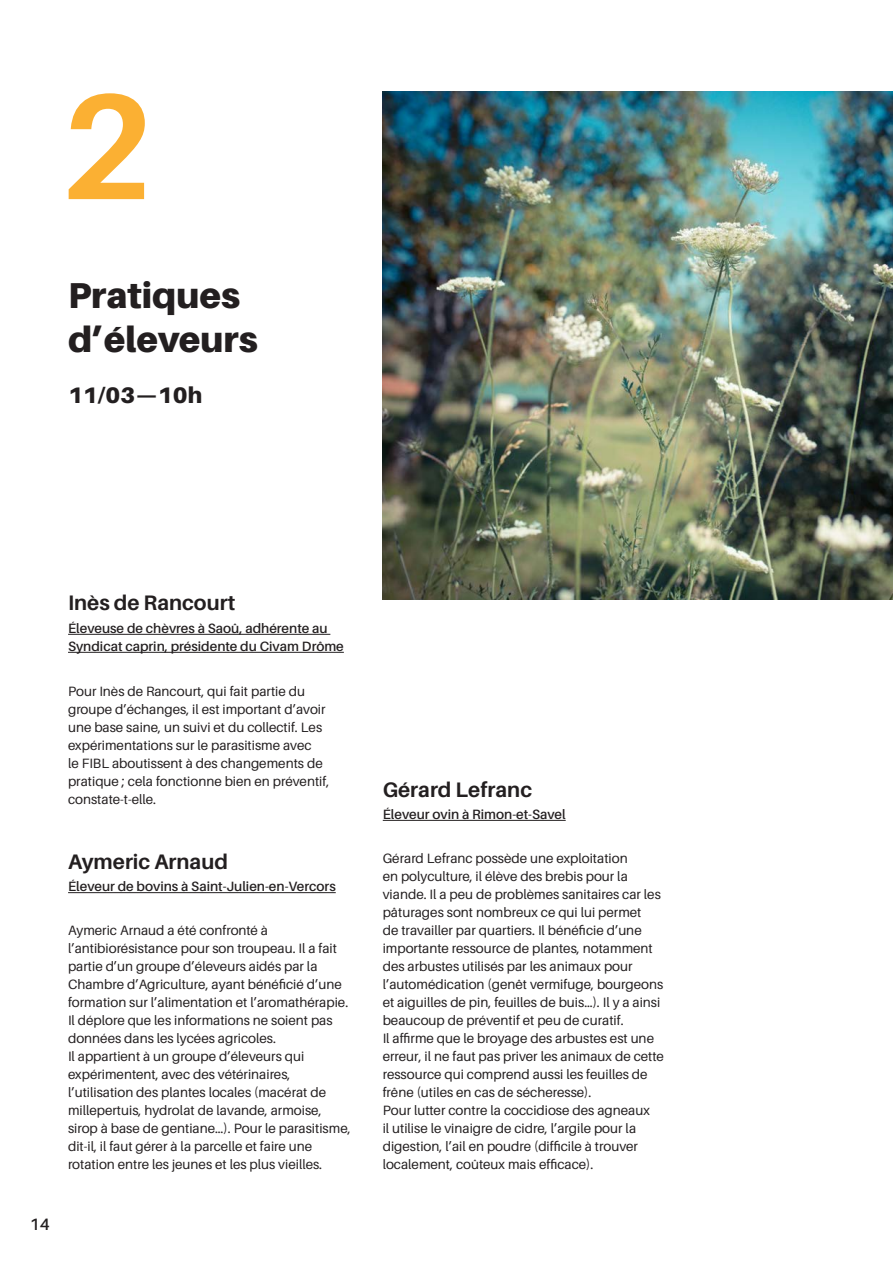
<style>
.page{position:relative;width:893px;height:1263px;background:#fff}
.page>*{position:absolute;margin:0;border:0;box-sizing:border-box;transform-origin:0 0}
.t1{font:700 150px "Aileron";color:#fbb033}
.t2{font:900 36px "Aileron";color:#231f20}
.t3{font:900 22.5px "Aileron";color:#231f20}
.t4{font:700 21px "Aileron";color:#231f20}
.t5{font:600 16.5px "Aileron";color:#231f20}
.t6{font:13.5px/18px "Aileron";color:#231f20}
.t7{font:600 13.5px/18px "Aileron";color:#231f20}
</style>
<div class="page">
<hr style="left:68px;top:634px;width:262px;height:1px;background:#231f20">
<hr style="left:68px;top:652px;width:276px;height:1px;background:#231f20">
<hr style="left:68px;top:892px;width:268px;height:1px;background:#231f20">
<hr style="left:383px;top:820px;width:183px;height:1px;background:#231f20">
<img style="left:383px;top:91px;width:510px;height:508px">
<p class="t1" style="left:60px;top:63px;width:95px">2</p>
<p class="t2" style="left:68px;top:275px;width:173px">Pratiques</p>
<p class="t2" style="left:68px;top:318px;width:191px">d’éleveurs</p>
<p class="t3" style="left:68px;top:381px;width:136px">11/03—10h</p>
<p class="t4" style="left:68px;top:591px;width:169px">Inès de Rancourt</p>
<p class="t7" style="left:68px;top:619px;width:277px">Éleveuse de chèvres à Saoû, adhérente au<br>Syndicat caprin, présidente du Civam Drôme</p>
<p class="t6" style="left:68px;top:682px;width:259px">Pour Inès de Rancourt, qui fait partie du groupe d’échanges, il est important d’avoir une base saine, un suivi et du collectif. Les</p>
<p class="t6" style="left:68px;top:736px;width:263px">expérimentations sur le parasitisme avec<br>le FIBL aboutissent à des changements de pratique ; cela fonctionne bien en préventif, constate-t-elle.</p>
<p class="t5" style="left:30px;top:1215px;width:21px">14</p>
<p class="t4" style="left:68px;top:850px;width:161px">Aymeric Arnaud</p>
<p class="t7" style="left:68px;top:878px;width:269px">Éleveur de bovins à Saint-Julien-en-Vercors</p>
<p class="t6" style="left:68px;top:922px;width:282px">Aymeric Arnaud a été confronté à l’antibiorésistance pour son troupeau. Il a fait partie d’un groupe d’éleveurs aidés par la Chambre d’Agriculture, ayant bénéficié d’une formation sur l’alimentation et l’aromathérapie.<br>Il déplore que les informations ne soient pas données dans les lycées agricoles.</p>
<p class="t6" style="left:68px;top:1048px;width:284px">Il appartient à un groupe d’éleveurs qui expérimentent, avec des vétérinaires, l’utilisation des plantes locales (macérat de millepertuis, hydrolat de lavande, armoise, sirop à base de gentiane…). Pour le parasitisme, dit-il, il faut gérer à la parcelle et faire une rotation entre les jeunes et les plus vieilles.</p>
<p class="t4" style="left:383px;top:777px;width:151px">Gérard Lefranc</p>
<p class="t7" style="left:383px;top:805px;width:184px">Éleveur ovin à Rimon-et-Savel</p>
<p class="t6" style="left:383px;top:849px;width:282px">Gérard Lefranc possède une exploitation<br>en polyculture, il élève des brebis pour la viande. Il a peu de problèmes sanitaires car les pâturages sont nombreux ce qui lui permet<br>de travailler par quartiers. Il bénéficie d’une importante ressource de plantes, notamment des arbustes utilisés par les animaux pour l’automédication (genêt vermifuge, bourgeons et aiguilles de pin, feuilles de buis…). Il y a ainsi beaucoup de préventif et peu de curatif.</p>
<p class="t6" style="left:383px;top:1029px;width:283px">Il affirme que le broyage des arbustes est une erreur, il ne faut pas priver les animaux de cette ressource qui comprend aussi les feuilles de frêne (utiles en cas de sécheresse).</p>
<p class="t6" style="left:383px;top:1101px;width:269px">Pour lutter contre la coccidiose des agneaux il utilise le vinaigre de cidre, l’argile pour la digestion, l’ail en poudre (difficile à trouver localement, coûteux mais efficace).</p>
</div>
